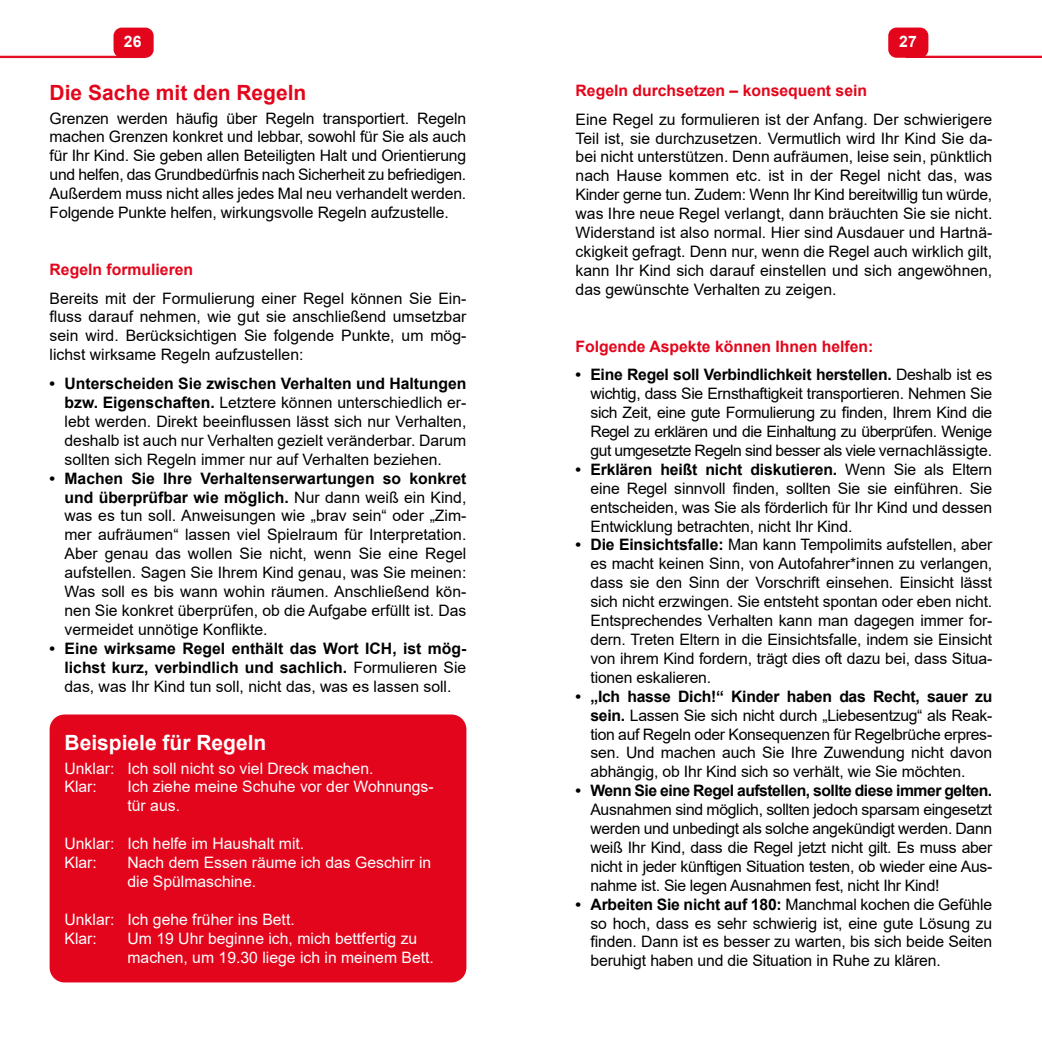
<style>
.page{position:relative;width:1042px;height:1042px;background:#fff}
.page>*{position:absolute;margin:0;border:0;box-sizing:border-box;transform-origin:0 0}
.t1{font:700 21px "Arial";color:#e3051b}
.t2{font:700 21px "Arial";color:#fff}
.t3{font:15.75px/18.9px "Arial";letter-spacing:-.01em;color:#000;text-align:justify}
.t4{font:15.75px/18.9px "Arial";color:#fff}
.t5{font:700 15.75px/18.9px "Arial";letter-spacing:-.02em;color:#000;text-align:justify}
.t6{font:700 15.75px "Arial";color:#e3051b}
.t7{font:700 15.75px "Arial";color:#fff}
.s1{font-weight:700}
.s2{font-weight:400}
</style>
<div class="page">
<svg style="left:0;top:56px;width:118px;height:2px"></svg>
<div style="left:114px;top:28px;width:39px;height:29px;background:#e3051b;border-radius:7px"></div>
<div style="left:113px;top:28px;width:41px;height:30px;border:2px solid #e3051b;border-radius:7px"></div>
<svg style="left:923px;top:56px;width:119px;height:2px"></svg>
<div style="left:889px;top:28px;width:38px;height:29px;background:#e3051b;border-radius:7px"></div>
<div style="left:888px;top:28px;width:40px;height:30px;border:2px solid #e3051b;border-radius:7px"></div>
<div style="left:50px;top:714px;width:416px;height:268px;background:#e3051b;border-radius:15px"></div>
<p class="t7" style="left:124px;top:31px;width:19px">26</p>
<p class="t7" style="left:899px;top:30px;width:19px">27</p>
<h1 class="t1" style="left:50px;top:77px;width:258px">Die Sache mit den Regeln</h1>
<p class="t3" style="left:50px;top:108px;width:418px">Grenzen werden häufig über Regeln transportiert. Regeln machen Grenzen konkret und lebbar, sowohl für Sie als auch für Ihr Kind. Sie geben allen Beteiligten Halt und Orientierung und helfen, das Grundbedürfnis nach Sicherheit zu befriedigen.<br>Außerdem muss nicht alles jedes Mal neu verhandelt werden.<br>Folgende Punkte helfen, wirkungsvolle Regeln aufzustelle.</p>
<p class="t6" style="left:575px;top:79px;width:293px">Regeln durchsetzen – konsequent sein</p>
<p class="t3" style="left:575px;top:110px;width:418px">Eine Regel zu formulieren ist der Anfang. Der schwierigere Teil ist, sie durchzusetzen. Vermutlich wird Ihr Kind Sie da&shy;bei nicht unterstützen. Denn aufräumen, leise sein, pünktlich nach Hause kommen etc. ist in der Regel nicht das, was Kinder gerne tun. Zudem: Wenn Ihr Kind bereitwillig tun würde, was Ihre neue Regel verlangt, dann bräuchten Sie sie nicht.<br>Widerstand ist also normal. Hier sind Ausdauer und Hartnä&shy;ckigkeit gefragt. Denn nur, wenn die Regel auch wirklich gilt, kann Ihr Kind sich darauf einstellen und sich angewöhnen, das gewünschte Verhalten zu zeigen.</p>
<p class="t6" style="left:50px;top:258px;width:145px">Regeln formulieren</p>
<p class="t3" style="left:50px;top:288px;width:418px">Bereits mit der Formulierung einer Regel können Sie Ein&shy;fluss darauf nehmen, wie gut sie anschließend umsetzbar sein wird. Berücksichtigen Sie folgende Punkte, um mög&shy;lichst wirksame Regeln aufzustellen:</p>
<p class="t3" style="left:64px;top:374px;width:403px;text-indent:-15px"><span class="s1">• Unterscheiden Sie zwischen Verhalten und Haltungen bzw. Eigenschaften.</span> Letztere können unterschiedlich er&shy;lebt werden. Direkt beeinflussen lässt sich nur Verhalten, deshalb ist auch nur Verhalten gezielt veränderbar. Darum sollten sich Regeln immer nur auf Verhalten beziehen.</p>
<p class="t3" style="left:64px;top:468px;width:403px;text-indent:-15px"><span class="s1">• Machen Sie Ihre Verhaltenserwartungen so konkret und überprüfbar wie möglich.</span> Nur dann weiß ein Kind, was es tun soll. Anweisungen wie „brav sein“ oder „Zim&shy;mer aufräumen“ lassen viel Spielraum für Interpretation.<br>Aber genau das wollen Sie nicht, wenn Sie eine Regel aufstellen. Sagen Sie Ihrem Kind genau, was Sie meinen:<br>Was soll es bis wann wohin räumen. Anschließend kön&shy;nen Sie konkret überprüfen, ob die Aufgabe erfüllt ist. Das vermeidet unnötige Konflikte.</p>
<p class="t5" style="left:64px;top:639px;width:403px;text-indent:-15px">• Eine wirksame Regel enthält das Wort ICH, ist mög&shy;lichst kurz, verbindlich und sachlich. <span class="s2">Formulieren Sie das, was Ihr Kind tun soll, nicht das, was es lassen soll.</span></p>
<p class="t6" style="left:575px;top:335px;width:299px">Folgende Aspekte können Ihnen helfen:</p>
<p class="t3" style="left:590px;top:365px;width:403px;text-indent:-15px"><span class="s1">• Eine Regel soll Verbindlichkeit herstellen.</span> Deshalb ist es wichtig, dass Sie Ernsthaftigkeit transportieren. Nehmen Sie sich Zeit, eine gute Formulierung zu finden, Ihrem Kind die Regel zu erklären und die Einhaltung zu überprüfen. Wenige gut umgesetzte Regeln sind besser als viele vernachlässigte.</p>
<p class="t3" style="left:590px;top:460px;width:403px;text-indent:-15px"><span class="s1">• Erklären heißt nicht diskutieren.</span> Wenn Sie als Eltern eine Regel sinnvoll finden, sollten Sie sie einführen. Sie entscheiden, was Sie als förderlich für Ihr Kind und dessen Entwicklung betrachten, nicht Ihr Kind.</p>
<p class="t3" style="left:590px;top:535px;width:403px;text-indent:-15px"><span class="s1">• Die Einsichtsfalle:</span> Man kann Tempolimits aufstellen, aber es macht keinen Sinn, von Autofahrer*innen zu verlangen, dass sie den Sinn der Vorschrift einsehen. Einsicht lässt sich nicht erzwingen. Sie entsteht spontan oder eben nicht.<br>Entsprechendes Verhalten kann man dagegen immer for&shy;dern. Treten Eltern in die Einsichtsfalle, indem sie Einsicht von ihrem Kind fordern, trägt dies oft dazu bei, dass Situa&shy;tionen eskalieren.</p>
<p class="t3" style="left:590px;top:686px;width:403px;text-indent:-15px"><span class="s1">• „Ich hasse Dich!“ Kinder haben das Recht, sauer zu sein.</span> Lassen Sie sich nicht durch „Liebesentzug“ als Reak&shy;tion auf Regeln oder Konsequenzen für Regelbrüche erpres&shy;sen. Und machen auch Sie Ihre Zuwendung nicht davon abhängig, ob Ihr Kind sich so verhält, wie Sie möchten.</p>
<p class="t5" style="left:575px;top:781px;width:418px">• Wenn Sie eine Regel aufstellen, sollte diese immer gelten.</p>
<p class="t3" style="left:590px;top:800px;width:403px">Ausnahmen sind möglich, sollten jedoch sparsam eingesetzt werden und unbedingt als solche angekündigt werden. Dann weiß Ihr Kind, dass die Regel jetzt nicht gilt. Es muss aber nicht in jeder künftigen Situation testen, ob wieder eine Aus&shy;nahme ist. Sie legen Ausnahmen fest, nicht Ihr Kind!</p>
<p class="t3" style="left:590px;top:894px;width:403px;text-indent:-15px"><span class="s1">• Arbeiten Sie nicht auf 180:</span> Manchmal kochen die Gefühle so hoch, dass es sehr schwierig ist, eine gute Lösung zu finden. Dann ist es besser zu warten, bis sich beide Seiten beruhigt haben und die Situation in Ruhe zu klären.</p>
<h1 class="t2" style="left:64px;top:727px;width:203px">Beispiele für Regeln</h1>
<p class="t4" style="left:64px;top:758px;width:310px">Unklar: Ich soll nicht so viel Dreck machen.<br>Klar:</p>
<p class="t4" style="left:127px;top:777px;width:308px">Ich ziehe meine Schuhe vor der Wohnungs&shy;tür aus.</p>
<p class="t4" style="left:64px;top:834px;width:241px">Unklar: Ich helfe im Haushalt mit.<br>Klar:</p>
<p class="t4" style="left:127px;top:853px;width:305px">Nach dem Essen räume ich das Geschirr in die Spülmaschine.</p>
<p class="t4" style="left:64px;top:909px;width:232px">Unklar: Ich gehe früher ins Bett.<br>Klar:</p>
<p class="t4" style="left:127px;top:928px;width:308px">Um 19 Uhr beginne ich, mich bettfertig zu machen, um 19.30 liege ich in meinem Bett.</p>
</div>
